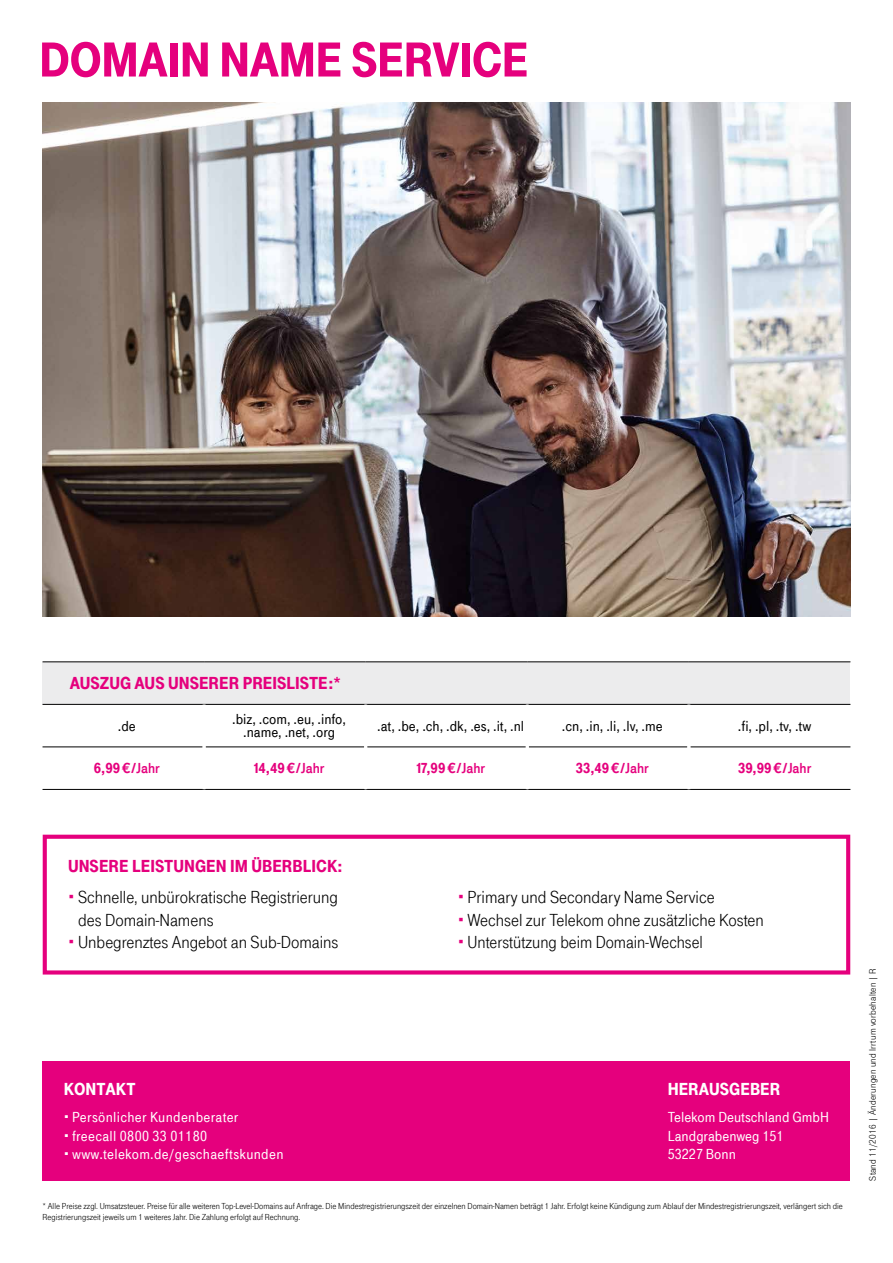
<style>
.page{position:relative;width:893px;height:1263px;background:#fff}
.page>*{position:absolute;margin:0;border:0;box-sizing:border-box;transform-origin:0 0}
.t1{font:900 51px "Tele Grotesk Headline";letter-spacing:-.01em;color:#e5007d}
.t2{font:18px/22.5px "Tele Grotesk Norm";color:#000}
.t3{font:900 18px "Tele Grotesk Headline";color:#e5007d}
.t4{font:900 18px "Tele Grotesk Headline";color:#fff}
.t5{font:15px/13.5px "Tele Grotesk Halb";color:#000;text-align:center}
.t6{font:15px/18.8px "Tele Grotesk Halb";letter-spacing:.02em;color:#fff}
.t7{font:900 15px "Tele Grotesk Headline";color:#e5007d}
.t8{font:15px/18.8px "Tele Grotesk Halb";color:#fff}
.t9{font:9.75px "Tele Grotesk Norm";letter-spacing:.02em;color:#000}
.t10{font:9px/11.2px "Tele Grotesk Norm";color:#000}
.s1{font-family:"Tele Grotesk Fett";font-weight:400}
</style>
<div class="page">
<div style="left:43px;top:835px;width:807px;height:139px;border:4px solid #e5007d"></div>
<div style="left:43px;top:662px;width:807px;height:42px;background:#ececed"></div>
<svg style="left:43px;top:746px;width:160px;height:43px"></svg>
<hr style="left:366px;top:704px;width:161px;height:1px;background:#000">
<hr style="left:527px;top:704px;width:162px;height:1px;background:#000">
<hr style="left:689px;top:704px;width:161px;height:1px;background:#000">
<hr style="left:204px;top:704px;width:162px;height:1px;background:#000">
<hr style="left:43px;top:662px;width:161px;height:1px;background:#000">
<hr style="left:204px;top:662px;width:162px;height:1px;background:#000">
<hr style="left:366px;top:662px;width:161px;height:1px;background:#000">
<hr style="left:527px;top:662px;width:162px;height:1px;background:#000">
<hr style="left:689px;top:662px;width:161px;height:1px;background:#000">
<hr style="left:367px;top:747px;width:159px;height:1px;background:#000">
<hr style="left:529px;top:747px;width:158px;height:1px;background:#000">
<hr style="left:690px;top:747px;width:160px;height:1px;background:#000">
<hr style="left:43px;top:789px;width:161px;height:1px;background:#000">
<hr style="left:204px;top:789px;width:162px;height:1px;background:#000">
<hr style="left:366px;top:789px;width:161px;height:1px;background:#000">
<hr style="left:527px;top:789px;width:162px;height:1px;background:#000">
<hr style="left:689px;top:789px;width:161px;height:1px;background:#000">
<hr style="left:206px;top:747px;width:158px;height:1px;background:#000">
<hr style="left:43px;top:704px;width:161px;height:1px;background:#000">
<hr style="left:43px;top:747px;width:160px;height:1px;background:#000">
<hr style="left:364px;top:704px;width:3px;height:43px;background:#fff">
<hr style="left:526px;top:704px;width:3px;height:43px;background:#fff">
<hr style="left:203px;top:704px;width:3px;height:43px;background:#fff">
<hr style="left:687px;top:704px;width:3px;height:43px;background:#fff">
<img style="left:43px;top:102px;width:807px;height:515px">
<div style="left:43px;top:1061px;width:807px;height:119px;background:#e5007d"></div>
<h1 class="t1" style="left:39px;top:31px;width:491px">DOMAIN NAME SERVICE</h1>
<h2 class="t3" style="left:70px;top:673px;width:273px">AUSZUG AUS UNSERER PREISLISTE:*</h2>
<h3 class="t5" style="left:118px;top:719px;width:20px">.de</h3>
<h3 class="t5" style="left:232px;top:712px;width:115px">.biz, .com, .eu, .info, .name, .net, .org</h3>
<h3 class="t5" style="left:377px;top:719px;width:149px">.at, .be, .ch, .dk, .es, .it, .nl</h3>
<h3 class="t5" style="left:562px;top:719px;width:102px">.cn, .in, .li, .lv, .me</h3>
<h3 class="t5" style="left:738px;top:719px;width:75px">.fi, .pl, .tv, .tw</h3>
<h3 class="t7" style="left:94px;top:760px;width:68px">6,99€/<span class="s1">Jahr</span></h3>
<h3 class="t7" style="left:254px;top:760px;width:72px">14,49€/<span class="s1">Jahr</span></h3>
<h3 class="t7" style="left:416px;top:760px;width:70px">17,99€/<span class="s1">Jahr</span></h3>
<h3 class="t7" style="left:576px;top:760px;width:75px">33,49€/<span class="s1">Jahr</span></h3>
<h3 class="t7" style="left:738px;top:760px;width:75px">39,99€/<span class="s1">Jahr</span></h3>
<h2 class="t3" style="left:68px;top:856px;width:276px">UNSERE LEISTUNGEN IM ÜBERBLICK:</h2>
<h2 class="t2" style="left:78px;top:886px;width:262px">Schnelle, unbürokratische Registrierung des Domain-Namens<br>Unbegrenztes Angebot an Sub-Domains</h2>
<h2 class="t2" style="left:468px;top:886px;width:298px">Primary und Secondary Name Service<br>Wechsel zur Telekom ohne zusätzliche Kosten<br>Unterstützung beim Domain-Wechsel</h2>
<h2 class="t4" style="left:64px;top:1078px;width:73px">KONTAKT</h2>
<h3 class="t6" style="left:72px;top:1107px;width:213px">Persönlicher Kundenberater freecall 0800 33 01180 www.telekom.de/geschaeftskunden</h3>
<h2 class="t4" style="left:668px;top:1078px;width:114px">HERAUSGEBER</h2>
<h3 class="t8" style="left:668px;top:1107px;width:163px">Telekom Deutschland GmbH<br>Landgrabenweg 151<br>53227 Bonn</h3>
<p class="t10" style="left:43px;top:1201px;width:802px">* Alle Preise zzgl. Umsatzsteuer. Preise für alle weiteren Top-Level-Domains auf Anfrage. Die Mindestregistrierungszeit der einzelnen Domain-Namen beträgt 1 Jahr. Erfolgt keine Kündigung zum Ablauf der Mindestregistrierungszeit, verlängert sich die<br>Registrierungszeit jeweils um 1 weiteres Jahr. Die Zahlung erfolgt auf Rechnung.</p>
<p class="t9" style="left:867px;top:1180px;width:214px;rotate:-90deg">Stand 11/2016 | Änderungen und Irrtum vorbehalten | R</p>
</div>
